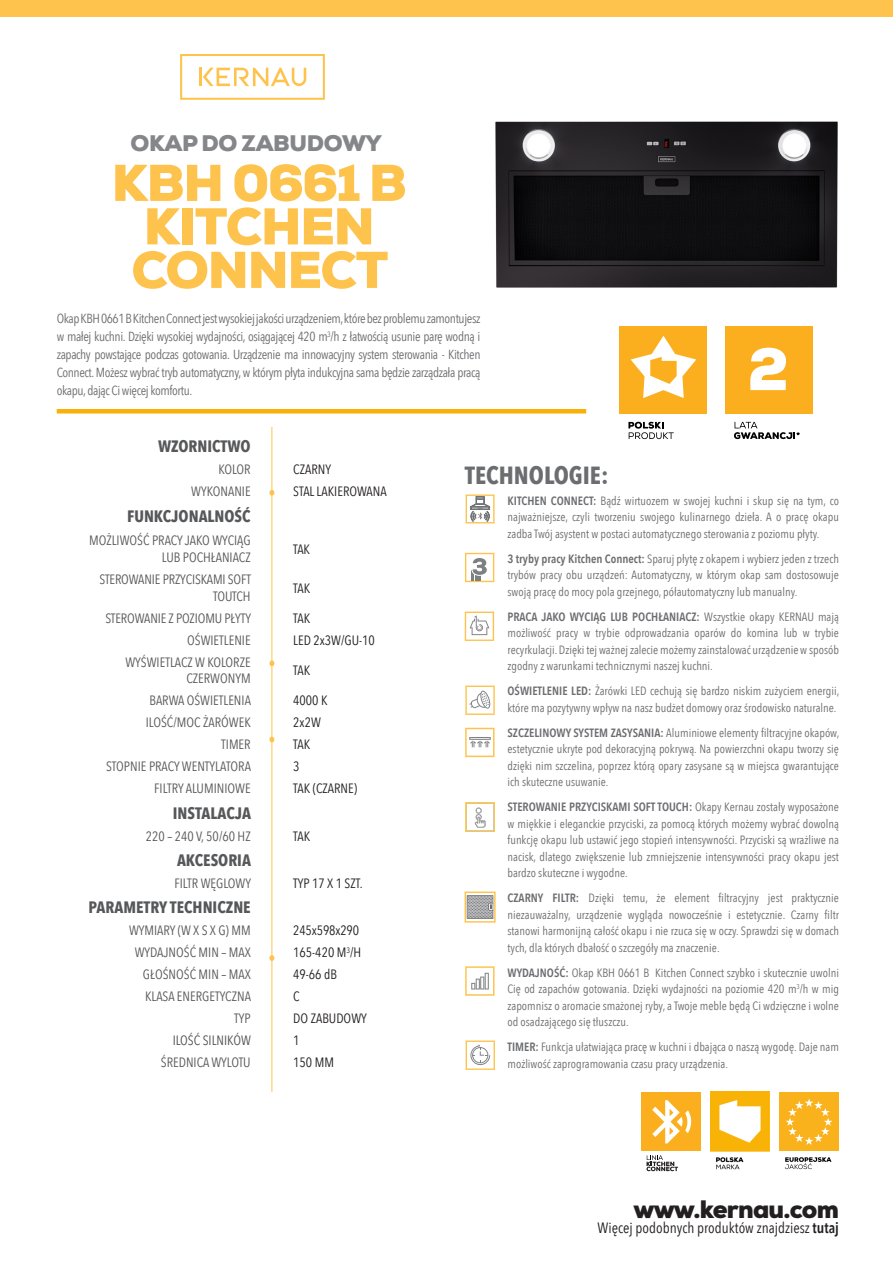
<style>
.page{position:relative;width:893px;height:1263px;background:#fff}
.page>*{position:absolute;margin:0;border:0;box-sizing:border-box;transform-origin:0 0}
.t1{font:900 51.6px "Nexa";letter-spacing:-.025em;color:#fec34d}
.t2{font:900 25.2px "Nexa";letter-spacing:-.03em;color:#231f20}
.t3{font:700 24.75px "Avenir Next Condensed";color:#6c6d70}
.t4{font:900 22.5px "Nexa";letter-spacing:-.015em;color:#848689}
.t5{font:700 16.5px "Avenir Next Condensed";color:#57585a}
.t6{font:15px "Avenir Next Condensed";color:#231f20}
.t7{font:13.5px/16.2px "Avenir Next Condensed";color:#57585a;text-align:right}
.t8{font:13.5px "Avenir Next Condensed";color:#231f20}
.t9{font:13.5px "Avenir Next Condensed";color:#4f5252}
.t10{font:13.2px/18px "Avenir Next Condensed";letter-spacing:-.03em;color:#6c6d70;text-align:justify}
.t11{font:12px/16.5px "Avenir Next Condensed";color:#6c6d70;text-align:justify}
.s1{font-weight:600}
</style>
<div class="page">
<svg style="left:734px;top:422px;width:66px;height:17px"></svg>
<div style="left:725px;top:326px;width:88px;height:87px;background:#fbaf1e"></div>
<svg style="left:750px;top:348px;width:36px;height:42px"></svg>
<div style="left:620px;top:326px;width:87px;height:87px;background:#fbaf1e"></div>
<svg style="left:628px;top:422px;width:46px;height:17px"></svg>
<svg style="left:631px;top:336px;width:65px;height:62px"></svg>
<div style="left:0;top:0;width:893px;height:16px;background:#fec34d"></div>
<hr style="left:272px;top:427px;width:1px;height:665px;background:#fec34d">
<svg style="left:269px;top:660px;width:5px;height:6px"></svg>
<svg style="left:269px;top:490px;width:5px;height:6px"></svg>
<svg style="left:269px;top:737px;width:5px;height:5px"></svg>
<svg style="left:269px;top:955px;width:5px;height:6px"></svg>
<hr style="left:57px;top:409px;width:529px;height:4px;background:#f9b009">
<img style="left:495px;top:121px;width:342px;height:166px">
<svg style="left:180px;top:54px;width:145px;height:46px"></svg>
<svg style="left:465px;top:553px;width:29px;height:88px"></svg>
<svg style="left:465px;top:966px;width:29px;height:30px"></svg>
<div style="left:779px;top:1092px;width:60px;height:59px;background:#fab21c"></div>
<svg style="left:786px;top:1098px;width:46px;height:47px"></svg>
<svg style="left:785px;top:1157px;width:46px;height:12px"></svg>
<img style="left:710px;top:1092px;width:60px;height:78px">
<div style="left:641px;top:1092px;width:60px;height:60px;background:#fbaf1e"></div>
<svg style="left:652px;top:1100px;width:40px;height:43px"></svg>
<svg style="left:646px;top:1155px;width:32px;height:16px"></svg>
<svg style="left:465px;top:891px;width:31px;height:32px"></svg>
<svg style="left:465px;top:685px;width:30px;height:30px"></svg>
<svg style="left:465px;top:728px;width:29px;height:29px"></svg>
<img style="left:466px;top:802px;width:29px;height:29px">
<svg style="left:466px;top:494px;width:28px;height:29px"></svg>
<svg style="left:466px;top:1040px;width:29px;height:30px"></svg>
<p class="t4" style="left:131px;top:129px;width:253px">OKAP DO ZABUDOWY</p>
<p class="t1" style="left:112px;top:150px;width:297px">KBH 0661 B</p>
<p class="t1" style="left:144px;top:193px;width:233px">KITCHEN</p>
<p class="t1" style="left:131px;top:237px;width:259px">CONNECT</p>
<p class="t10" style="left:57px;top:309px;width:425px">Okap KBH 0661 B Kitchen Connect jest wysokiej jakości urządzeniem, które bez problemu zamontujesz w małej kuchni. Dzięki wysokiej wydajności, osiągającej 420 m<sup>3</sup>/h z łatwością usunie parę wodną i zapachy powstające podczas gotowania. Urządzenie ma innowacyjny system sterowania - Kitchen Connect. Możesz wybrać tryb automatyczny, w którym płyta indukcyjna sama będzie zarządzała pracą okapu, dając Ci więcej komfortu.</p>
<p class="t5" style="left:158px;top:436px;width:94px">WZORNICTWO</p>
<p class="t7" style="left:218px;top:461px;width:34px">KOLOR</p>
<p class="t8" style="left:293px;top:458px;width:39px">CZARNY</p>
<p class="t7" style="left:191px;top:483px;width:61px">WYKONANIE</p>
<p class="t8" style="left:293px;top:480px;width:95px">STAL LAKIEROWANA</p>
<p class="t5" style="left:127px;top:506px;width:125px">FUNKCJONALNOŚĆ</p>
<p class="t7" style="left:89px;top:532px;width:163px">MOŻLIWOŚĆ PRACY JAKO WYCIĄG</p>
<p class="t7" style="left:162px;top:548px;width:90px">LUB POCHŁANIACZ</p>
<p class="t8" style="left:293px;top:537px;width:18px">TAK</p>
<p class="t7" style="left:99px;top:571px;width:153px">STEROWANIE PRZYCISKAMI SOFT<br>TOUTCH</p>
<p class="t8" style="left:293px;top:576px;width:19px">TAK</p>
<p class="t7" style="left:105px;top:609px;width:147px">STEROWANIE Z POZIOMU PŁYTY</p>
<p class="t8" style="left:293px;top:606px;width:19px">TAK</p>
<p class="t7" style="left:187px;top:631px;width:65px">OŚWIETLENIE</p>
<p class="t8" style="left:293px;top:628px;width:83px">LED 2x3W/GU-10</p>
<p class="t7" style="left:125px;top:653px;width:127px">WYŚWIETLACZ W KOLORZE<br>CZERWONYM</p>
<p class="t8" style="left:293px;top:658px;width:19px">TAK</p>
<p class="t7" style="left:149px;top:691px;width:103px">BARWA OŚWIETLENIA</p>
<p class="t8" style="left:293px;top:688px;width:36px">4000 K</p>
<p class="t7" style="left:146px;top:713px;width:107px">ILOŚĆ/MOC ŻARÓWEK</p>
<p class="t8" style="left:293px;top:710px;width:29px">2x2W</p>
<p class="t7" style="left:221px;top:735px;width:31px">TIMER</p>
<p class="t8" style="left:293px;top:732px;width:19px">TAK</p>
<p class="t7" style="left:106px;top:757px;width:146px">STOPNIE PRACY WENTYLATORA</p>
<p class="t8" style="left:293px;top:754px;width:8px">3</p>
<p class="t7" style="left:154px;top:779px;width:98px">FILTRY ALUMINIOWE</p>
<p class="t8" style="left:293px;top:776px;width:65px">TAK (CZARNE)</p>
<p class="t5" style="left:173px;top:803px;width:80px">INSTALACJA</p>
<p class="t7" style="left:146px;top:828px;width:106px">220 – 240 V, 50/60 HZ</p>
<p class="t8" style="left:293px;top:825px;width:19px">TAK</p>
<p class="t5" style="left:177px;top:850px;width:76px">AKCESORIA</p>
<p class="t7" style="left:174px;top:875px;width:78px">FILTR WĘGLOWY</p>
<p class="t8" style="left:293px;top:872px;width:71px">TYP 17 X 1 SZT.</p>
<p class="t5" style="left:89px;top:897px;width:164px">PARAMETRY TECHNICZNE</p>
<p class="t7" style="left:129px;top:922px;width:123px">WYMIARY (W X S X G) MM</p>
<p class="t8" style="left:293px;top:919px;width:67px">245x598x290</p>
<p class="t7" style="left:135px;top:944px;width:118px">WYDAJNOŚĆ MIN – MAX</p>
<p class="t8" style="left:293px;top:941px;width:70px">165-420 M<sup>3</sup>/H</p>
<p class="t7" style="left:143px;top:966px;width:109px">GŁOŚNOŚĆ MIN – MAX</p>
<p class="t8" style="left:293px;top:963px;width:45px">49-66 dB</p>
<p class="t7" style="left:145px;top:988px;width:107px">KLASA ENERGETYCZNA</p>
<p class="t8" style="left:293px;top:985px;width:8px">C</p>
<p class="t7" style="left:234px;top:1010px;width:18px">TYP</p>
<p class="t8" style="left:293px;top:1007px;width:75px">DO ZABUDOWY</p>
<p class="t9" style="left:173px;top:1029px;width:80px">ILOŚĆ SILNIKÓW</p>
<p class="t8" style="left:293px;top:1029px;width:8px">1</p>
<p class="t7" style="left:161px;top:1054px;width:91px">ŚREDNICA WYLOTU</p>
<p class="t8" style="left:293px;top:1051px;width:42px">150 MM</p>
<p class="t3" style="left:465px;top:460px;width:145px">TECHNOLOGIE:</p>
<p class="t11" style="left:507px;top:492px;width:333px"><span class="s1">KITCHEN CONNECT:</span> Bądź wirtuozem w swojej kuchni i skup się na tym, co najważniejsze, czyli tworzeniu swojego kulinarnego dzieła. A o pracę okapu zadba Twój asystent w postaci automatycznego sterowania z poziomu płyty.</p>
<p class="t11" style="left:507px;top:550px;width:333px"><span class="s1">3 tryby pracy Kitchen Connect:</span> Sparuj płytę z okapem i wybierz jeden z trzech trybów pracy obu urządzeń: Automatyczny, w którym okap sam dostosowuje swoją pracę do mocy pola grzejnego, półautomatyczny lub manualny.</p>
<p class="t11" style="left:507px;top:608px;width:333px"><span class="s1">PRACA JAKO WYCIĄG LUB POCHŁANIACZ:</span> Wszystkie okapy KERNAU mają możliwość pracy w trybie odprowadzania oparów do komina lub w trybie recyrkulacji. Dzięki tej ważnej zalecie możemy zainstalować urządzenie w sposób zgodny z warunkami technicznymi naszej kuchni.</p>
<p class="t11" style="left:507px;top:682px;width:333px"><span class="s1">OŚWIETLENIE LED:</span> Żarówki LED cechują się bardzo niskim zużyciem energii, które ma pozytywny wpływ na nasz budżet domowy oraz środowisko naturalne.</p>
<p class="t11" style="left:507px;top:724px;width:333px"><span class="s1">SZCZELINOWY SYSTEM ZASYSANIA:</span> Aluminiowe elementy filtracyjne okapów, estetycznie ukryte pod dekoracyjną pokrywą. Na powierzchni okapu tworzy się dzięki nim szczelina, poprzez którą opary zasysane są w miejsca gwarantujące ich skuteczne usuwanie.</p>
<p class="t11" style="left:507px;top:798px;width:333px"><span class="s1">STEROWANIE PRZYCISKAMI SOFT TOUCH:</span> Okapy Kernau zostały wyposażone w miękkie i eleganckie przyciski, za pomocą których możemy wybrać dowolną funkcję okapu lub ustawić jego stopień intensywności. Przyciski są wrażliwe na nacisk, dlatego zwiększenie lub zmniejszenie intensywności pracy okapu jest bardzo skuteczne i wygodne.</p>
<p class="t11" style="left:507px;top:889px;width:333px"><span class="s1">CZARNY FILTR:</span> Dzięki temu, że element filtracyjny jest praktycznie niezauważalny, urządzenie wygląda nowocześnie i estetycznie. Czarny filtr stanowi harmonijną całość okapu i nie rzuca się w oczy. Sprawdzi się w domach tych, dla których dbałość o szczegóły ma znaczenie.</p>
<p class="t11" style="left:507px;top:964px;width:333px"><span class="s1">WYDAJNOŚĆ:</span> Okap KBH 0661 B Kitchen Connect szybko i skutecznie uwolni Cię od zapachów gotowania. Dzięki wydajności na poziomie 420 m<sup>3</sup>/h w mig zapomnisz o aromacie smażonej ryby, a Twoje meble będą Ci wdzięczne i wolne od osadzającego się tłuszczu.</p>
<p class="t11" style="left:507px;top:1038px;width:333px"><span class="s1">TIMER:</span> Funkcja ułatwiająca pracę w kuchni i dbająca o naszą wygodę. Daje nam możliwość zaprogramowania czasu pracy urządzenia.</p>
<p class="t2" style="left:633px;top:1193px;width:207px">www.kernau.com</p>
<p class="t6" style="left:598px;top:1215px;width:243px">Więcej podobnych produktów znajdziesz <span class="s1">tutaj</span></p>
</div>
